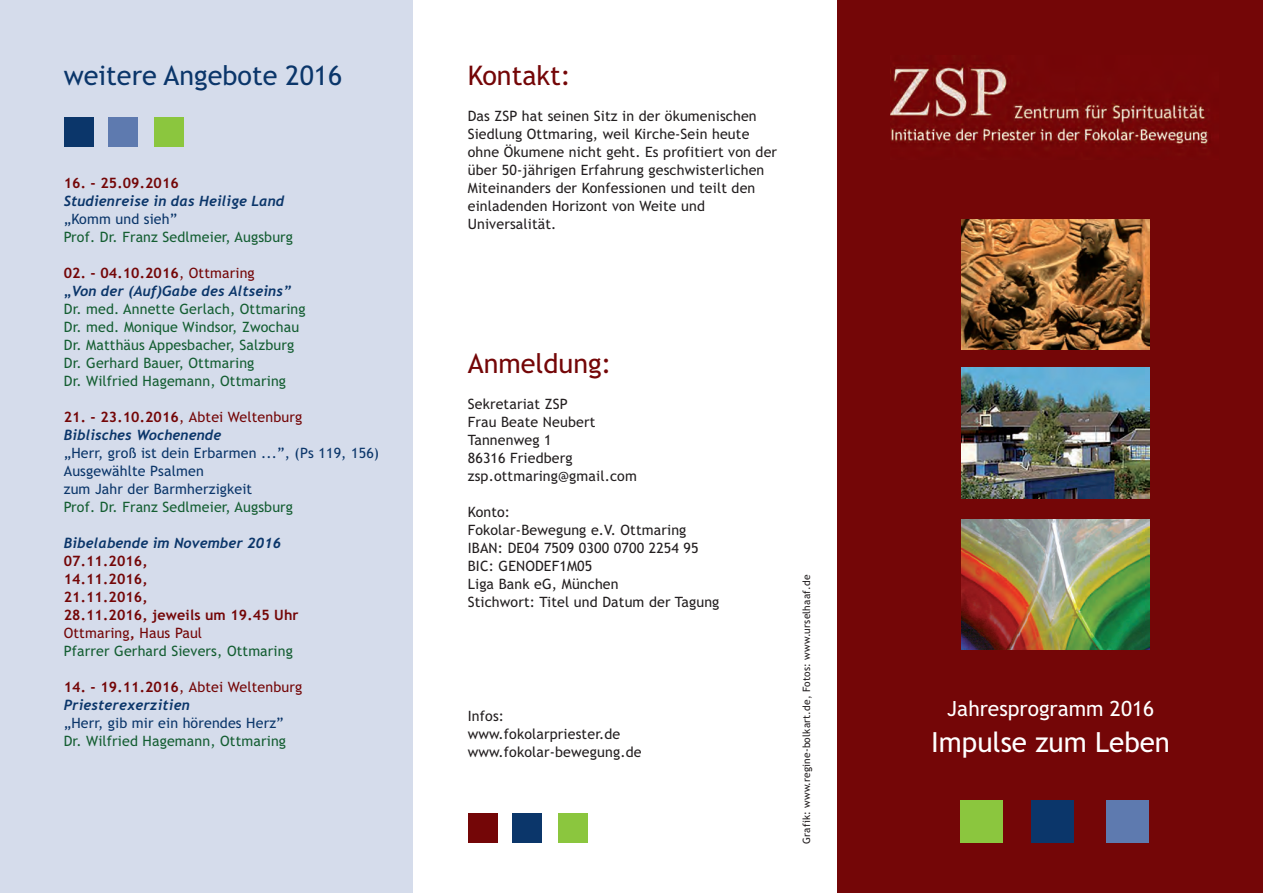
<style>
.page{position:relative;width:1263px;height:893px;background:#fff}
.page>*{position:absolute;margin:0;border:0;box-sizing:border-box;transform-origin:0 0}
.t1{font:27.75px "Trebuchet MS";color:#fff}
.t2{font:27px "Trebuchet MS";color:#0b366a}
.t3{font:27px "Trebuchet MS";color:#740607}
.t4{font:21px "Trebuchet MS";color:#fff}
.t5{font:14.25px/18px "Trebuchet MS";letter-spacing:.01em;color:#231f20}
.t6{font:14.25px/18px "Trebuchet MS";letter-spacing:.01em;color:#145e32}
.t7{font:700 14.25px/18px "Trebuchet MS";letter-spacing:.01em;color:#740607}
.t8{font:14.25px/18px "Trebuchet MS";letter-spacing:.01em;color:#0b366a}
.t9{font:italic 700 14.25px "Trebuchet";letter-spacing:.01em;color:#0b366a}
.t10{font:14.25px "Trebuchet MS";letter-spacing:.01em;color:#740607}
.t11{font:10.2px "Trebuchet MS";letter-spacing:.015em;color:#231f20}
.s1{font-weight:400}
.s2{font-family:"Trebuchet MS";font-style:normal}
.s3{font-weight:700}
.s4{font-weight:400;color:#145e32}
</style>
<div class="page">
<div style="left:838px;top:0;width:425px;height:893px;background:#740607"></div>
<div style="left:0;top:0;width:412px;height:893px;background:#d5dceb"></div>
<img style="left:890px;top:65px;width:320px;height:84px">
<img style="left:961px;top:219px;width:188px;height:130px">
<img style="left:961px;top:368px;width:188px;height:130px">
<img style="left:961px;top:519px;width:188px;height:131px">
<div style="left:1031px;top:800px;width:43px;height:43px;background:#0b366a"></div>
<div style="left:1107px;top:800px;width:42px;height:43px;background:#5e7aaf"></div>
<div style="left:960px;top:800px;width:43px;height:43px;background:#8bc63e"></div>
<div style="left:108px;top:117px;width:30px;height:30px;background:#5e7aaf"></div>
<div style="left:154px;top:117px;width:30px;height:30px;background:#8bc63e"></div>
<div style="left:64px;top:117px;width:30px;height:30px;background:#0b366a"></div>
<div style="left:512px;top:813px;width:30px;height:30px;background:#0b366a"></div>
<div style="left:558px;top:813px;width:30px;height:30px;background:#8bc63e"></div>
<div style="left:468px;top:813px;width:30px;height:30px;background:#740607"></div>
<h2 class="t2" style="left:64px;top:59px;width:280px">weitere Angebote 2016</h2>
<p class="t7" style="left:64px;top:174px;width:117px">16. - 25.09.2016</p>
<p class="t9" style="left:64px;top:193px;width:222px">Studienreise in das Heilige Land</p>
<p class="t8" style="left:64px;top:210px;width:115px">„Komm und sieh”</p>
<p class="t6" style="left:64px;top:228px;width:231px">Prof. Dr. Franz Sedlmeier, Augsburg</p>
<p class="t7" style="left:64px;top:264px;width:193px">02. - 04.10.2016<span class="s1">, Ottmaring</span></p>
<p class="t9" style="left:64px;top:283px;width:229px"><span class="s2">„</span>Von der (Auf)Gabe des Altseins”</p>
<p class="t6" style="left:64px;top:300px;width:243px">Dr. med. Annette Gerlach, Ottmaring Dr. med. Monique Windsor, Zwochau Dr. Matthäus Appesbacher, Salzburg Dr. Gerhard Bauer, Ottmaring<br>Dr. Wilfried Hagemann, Ottmaring</p>
<p class="t10" style="left:64px;top:409px;width:240px"><span class="s3">21. - 23.10.2016</span>, Abtei Weltenburg</p>
<p class="t9" style="left:64px;top:427px;width:159px">Biblisches Wochenende</p>
<p class="t8" style="left:64px;top:444px;width:317px">„Herr, groß ist dein Erbarmen ...”, (Ps 119, 156)<br>Ausgewählte Psalmen<br>zum Jahr der Barmherzigkeit</p>
<p class="t6" style="left:64px;top:498px;width:231px">Prof. Dr. Franz Sedlmeier, Augsburg</p>
<p class="t9" style="left:64px;top:535px;width:219px">Bibelabende im November 2016</p>
<p class="t7" style="left:64px;top:552px;width:236px">07.11.2016,<br>14.11.2016,<br>21.11.2016,<br>28.11.2016, jeweils um 19.45 Uhr<br><span class="s1">Ottmaring</span>, <span class="s1">Haus Paul<br></span><span class="s4">Pfarrer Gerhard Sievers, Ottmaring</span></p>
<p class="t10" style="left:64px;top:679px;width:240px"><span class="s3">14. - 19.11.2016</span>, Abtei Weltenburg</p>
<p class="t9" style="left:64px;top:697px;width:127px">Priesterexerzitien</p>
<p class="t8" style="left:64px;top:714px;width:221px">„Herr, gib mir ein hörendes Herz”</p>
<p class="t6" style="left:64px;top:732px;width:224px">Dr. Wilfried Hagemann, Ottmaring</p>
<h2 class="t3" style="left:468px;top:59px;width:105px">Kontakt:</h2>
<p class="t5" style="left:468px;top:107px;width:311px">Das ZSP hat seinen Sitz in der ökumenischen Siedlung Ottmaring, weil Kirche-Sein heute ohne Ökumene nicht geht. Es profitiert von der über 50-jährigen Erfahrung geschwisterlichen Miteinanders der Konfessionen und teilt den einladenden Horizont von Weite und Universalität.</p>
<h2 class="t3" style="left:468px;top:347px;width:145px">Anmeldung:</h2>
<p class="t5" style="left:468px;top:395px;width:171px">Sekretariat ZSP<br>Frau Beate Neubert<br>Tannenweg 1<br>86316 Friedberg zsp.ottmaring@gmail.com</p>
<p class="t5" style="left:468px;top:503px;width:253px">Konto:<br>Fokolar-Bewegung e.V. Ottmaring<br>IBAN: DE04 7509 0300 0700 2254 95<br>BIC: GENODEF1M05<br>Liga Bank eG, München<br>Stichwort: Titel und Datum der Tagung</p>
<p class="t5" style="left:468px;top:707px;width:175px">Infos: www.fokolarpriester.de www.fokolar-bewegung.de</p>
<p class="t11" style="left:801px;top:844px;width:271px;rotate:-90deg">Grafik: www.regine-bolkart.de, Fotos: www.urselhaaf.de</p>
<h3 class="t4" style="left:947px;top:696px;width:208px">Jahresprogramm 2016</h3>
<h1 class="t1" style="left:931px;top:726px;width:240px">Impulse zum Leben</h1>
</div>
